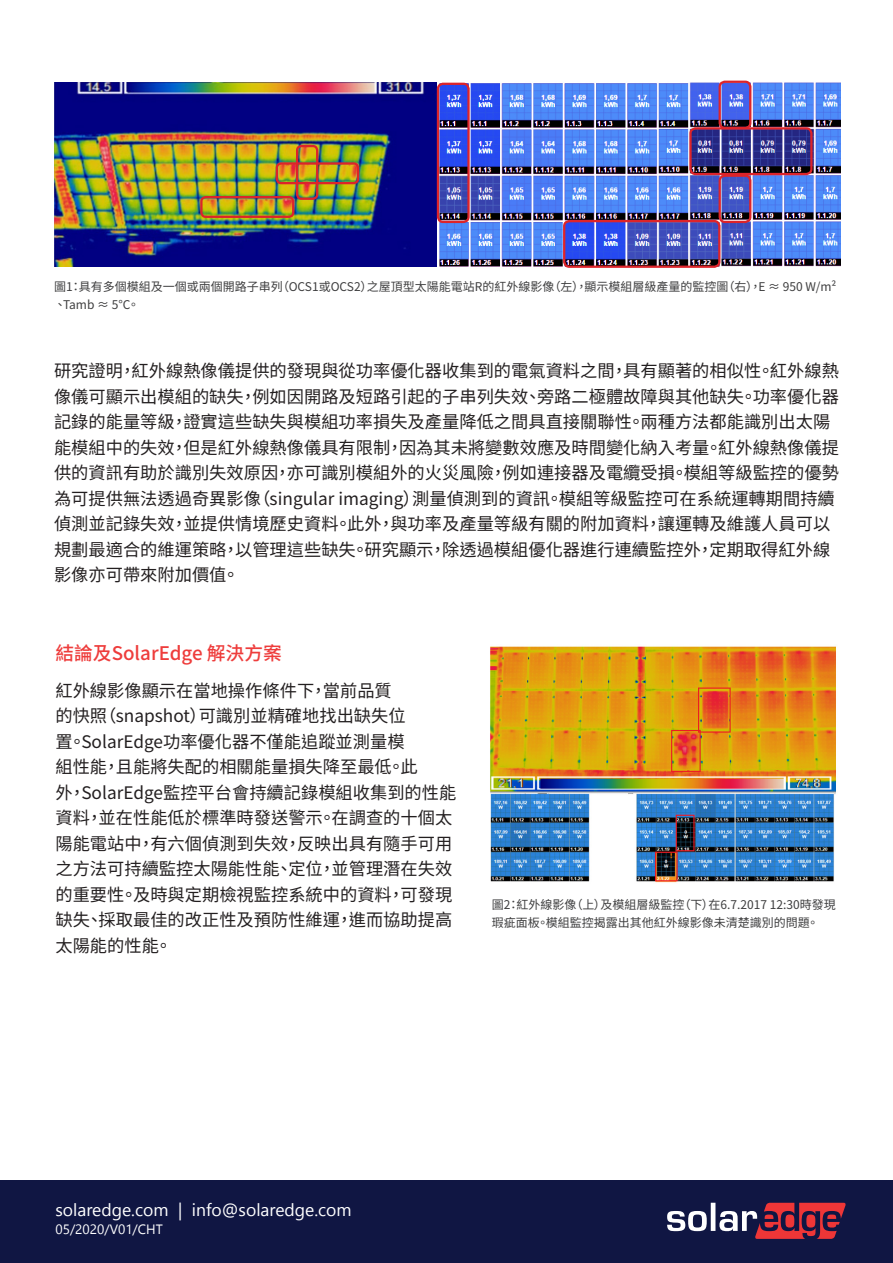
<style>
.page{position:relative;width:893px;height:1263px;background:#fff}
.page>*{position:absolute;margin:0;border:0;box-sizing:border-box;transform-origin:0 0}
._1_small_header{font:500 18.75px "Noto Sans TC";color:#ee3d3c}
.t1{font:17.55px "Segoe UI";color:#fff}
._1_Quote{font:17.25px/25.5px "Noto Sans TC";color:#231f20}
.t2{font:13.5px "Segoe UI";color:#fff}
._1_Quote-2{font:12px/18px "Noto Sans TC";color:#3e3e3f}
</style>
<div class="page">
<div style="left:0;top:1181px;width:893px;height:82px;background:#101643"></div>
<svg style="left:667px;top:1203px;width:179px;height:36px"></svg>
<img style="left:54px;top:83px;width:383px;height:183px">
<img style="left:439px;top:80px;width:402px;height:187px">
<div style="left:437px;top:83px;width:33px;height:140px;border:2px solid #dd242a;border-radius:5px"></div>
<div style="left:689px;top:127px;width:123px;height:48px;border:2px solid #dd242a;border-radius:5px"></div>
<div style="left:719px;top:175px;width:32px;height:48px;border:2px solid #dd242a;border-radius:5px"></div>
<div style="left:563px;top:220px;width:157px;height:48px;border:2px solid #dd242a;border-radius:5px"></div>
<div style="left:296px;top:145px;width:22px;height:55px;border:2px solid #dd242a;border-radius:4px"></div>
<div style="left:276px;top:162px;width:83px;height:22px;border:2px solid #dd242a;border-radius:4px"></div>
<div style="left:200px;top:196px;width:94px;height:22px;border:2px solid #dd242a;border-radius:4px"></div>
<div style="left:719px;top:81px;width:32px;height:48px;border:2px solid #dd242a;border-radius:5px"></div>
<img style="left:490px;top:646px;width:346px;height:237px">
<p class="_1_Quote-2" style="left:758px;top:277px;width:79px">E ≈ 950 W m/ ²</p>
<p class="_1_Quote-2" style="left:277px;top:277px;width:97px">（OCS1或OCS ）2</p>
<p class="_1_Quote-2" style="left:549px;top:277px;width:40px">（左，）</p>
<p class="_1_Quote-2" style="left:723px;top:277px;width:40px">（右，）</p>
<p class="_1_Quote-2" style="left:584px;top:277px;width:145px">顯示模組層級產量的監控圖</p>
<p class="_1_Quote-2" style="left:367px;top:277px;width:189px">之屋頂型太陽能電站R的紅外線影像</p>
<p class="_1_Quote-2" style="left:79px;top:277px;width:205px">具有多個模組及一個或兩個開路子串列</p>
<p class="_1_Quote-2" style="left:63px;top:277px;width:78px;text-indent:-9px">圖1：<br>Tamb ≈ 5° 。C</p>
<p class="_1_Quote-2" style="left:54px;top:295px;width:13px">、</p>
<p class="_1_Quote" style="left:54px;top:359px;width:70px">研究證明</p>
<p class="_1_Quote" style="left:132px;top:359px;width:484px">紅外線熱像儀提供的發現與從功率優化器收集到的電氣資料之間</p>
<p class="_1_Quote" style="left:623px;top:359px;width:139px">具有顯著的相似性</p>
<p class="_1_Quote" style="left:770px;top:359px;width:70px">紅外線熱</p>
<p class="_1_Quote" style="left:757px;top:359px;width:19px">。</p>
<p class="_1_Quote" style="left:119px;top:359px;width:19px">，</p>
<p class="_1_Quote" style="left:610px;top:359px;width:19px">，</p>
<p class="_1_Quote" style="left:537px;top:384px;width:208px">旁路二極體故障與其他缺失</p>
<p class="_1_Quote" style="left:753px;top:384px;width:88px">功率優化器</p>
<p class="_1_Quote" style="left:54px;top:384px;width:191px">像儀可顯示出模組的缺失</p>
<p class="_1_Quote" style="left:252px;top:384px;width:277px">例如因開路及短路引起的子串列失效</p>
<p class="_1_Quote" style="left:740px;top:384px;width:19px">。</p>
<p class="_1_Quote" style="left:239px;top:384px;width:19px">，</p>
<p class="_1_Quote" style="left:524px;top:384px;width:19px">、</p>
<p class="_1_Quote" style="left:183px;top:410px;width:450px">證實這些缺失與模組功率損失及產量降低之間具直接關聯性</p>
<p class="_1_Quote" style="left:54px;top:410px;width:122px">記錄的能量等級</p>
<p class="_1_Quote" style="left:640px;top:410px;width:191px">兩種方法都能識別出太陽</p>
<p class="_1_Quote" style="left:628px;top:410px;width:19px">。</p>
<p class="_1_Quote" style="left:170px;top:410px;width:19px">，</p>
<p class="_1_Quote" style="left:399px;top:435px;width:312px">因為其未將變數效應及時間變化納入考量</p>
<p class="_1_Quote" style="left:54px;top:435px;width:122px">能模組中的失效</p>
<p class="_1_Quote" style="left:183px;top:435px;width:208px">但是紅外線熱像儀具有限制</p>
<p class="_1_Quote" style="left:718px;top:435px;width:122px">紅外線熱像儀提</p>
<p class="_1_Quote" style="left:705px;top:435px;width:19px">。</p>
<p class="_1_Quote" style="left:170px;top:435px;width:19px">，</p>
<p class="_1_Quote" style="left:386px;top:435px;width:19px">，</p>
<p class="_1_Quote" style="left:287px;top:461px;width:208px">亦可識別模組外的火災風險</p>
<p class="_1_Quote" style="left:684px;top:461px;width:157px">模組等級監控的優勢</p>
<p class="_1_Quote" style="left:54px;top:461px;width:226px">供的資訊有助於識別失效原因</p>
<p class="_1_Quote" style="left:502px;top:461px;width:174px">例如連接器及電纜受損</p>
<p class="_1_Quote" style="left:671px;top:461px;width:19px">。</p>
<p class="_1_Quote" style="left:274px;top:461px;width:19px">，</p>
<p class="_1_Quote" style="left:490px;top:461px;width:19px">，</p>
<p class="_1_Quote" style="left:253px;top:486px;width:169px">（singular imaging）</p>
<p class="_1_Quote" style="left:54px;top:486px;width:208px">為可提供無法透過奇異影像</p>
<p class="_1_Quote" style="left:559px;top:486px;width:277px">模組等級監控可在系統運轉期間持續</p>
<p class="_1_Quote" style="left:412px;top:486px;width:139px">測量偵測到的資訊</p>
<p class="_1_Quote" style="left:546px;top:486px;width:19px">。</p>
<p class="_1_Quote" style="left:390px;top:512px;width:260px">與功率及產量等級有關的附加資料</p>
<p class="_1_Quote" style="left:658px;top:512px;width:174px">讓運轉及維護人員可以</p>
<p class="_1_Quote" style="left:54px;top:512px;width:122px">偵測並記錄失效</p>
<p class="_1_Quote" style="left:183px;top:512px;width:157px">並提供情境歷史資料</p>
<p class="_1_Quote" style="left:347px;top:512px;width:36px">此外</p>
<p class="_1_Quote" style="left:334px;top:512px;width:19px">。</p>
<p class="_1_Quote" style="left:170px;top:512px;width:19px">，</p>
<p class="_1_Quote" style="left:377px;top:512px;width:19px">，</p>
<p class="_1_Quote" style="left:645px;top:512px;width:19px">，</p>
<p class="_1_Quote" style="left:235px;top:537px;width:122px">以管理這些缺失</p>
<p class="_1_Quote" style="left:222px;top:537px;width:19px;text-indent:-168px">規劃最適合的維運策略。</p>
<p class="_1_Quote" style="left:442px;top:537px;width:260px">除透過模組優化器進行連續監控外</p>
<p class="_1_Quote" style="left:710px;top:537px;width:122px">定期取得紅外線</p>
<p class="_1_Quote" style="left:364px;top:537px;width:70px">研究顯示</p>
<p class="_1_Quote" style="left:352px;top:537px;width:19px">。</p>
<p class="_1_Quote" style="left:222px;top:537px;width:19px">，</p>
<p class="_1_Quote" style="left:429px;top:537px;width:19px">，</p>
<p class="_1_Quote" style="left:697px;top:537px;width:19px">，</p>
<p class="_1_Quote" style="left:54px;top:563px;width:174px">影像亦可帶來附加價值</p>
<p class="_1_small_header" style="left:55px;top:642px;width:228px">結論及SolarEdge 解決方案</p>
<p class="_1_Quote" style="left:323px;top:678px;width:70px">當前品質</p>
<p class="_1_Quote" style="left:199px;top:678px;width:208px;text-indent:-143px">紅外線影像顯示在當地操作條件下<br>可識別並精確地找出缺失位</p>
<p class="_1_Quote" style="left:310px;top:678px;width:19px">，</p>
<p class="_1_Quote" style="left:99px;top:703px;width:109px">（snapshot）</p>
<p class="_1_Quote" style="left:81px;top:703px;width:325px;text-indent:-26px">的快照<br>SolarEdge功率優化器不僅能追蹤並測量模</p>
<p class="_1_Quote" style="left:55px;top:729px;width:19px">置</p>
<p class="_1_Quote" style="left:68px;top:729px;width:19px">。</p>
<p class="_1_Quote" style="left:116px;top:754px;width:277px">且能將失配的相關能量損失降至最低</p>
<p class="_1_Quote" style="left:81px;top:754px;width:376px;text-indent:-26px">組性能<br>SolarEdge監控平台會持續記錄模組收集到的性能</p>
<p class="_1_Quote" style="left:400px;top:754px;width:19px">此</p>
<p class="_1_Quote" style="left:388px;top:754px;width:19px">。</p>
<p class="_1_Quote" style="left:103px;top:754px;width:19px">，</p>
<p class="_1_Quote" style="left:55px;top:780px;width:19px">外</p>
<p class="_1_Quote" style="left:68px;top:780px;width:19px">，</p>
<p class="_1_Quote" style="left:99px;top:805px;width:226px">並在性能低於標準時發送警示</p>
<p class="_1_Quote" style="left:331px;top:805px;width:122px">在調查的十個太</p>
<p class="_1_Quote" style="left:55px;top:805px;width:36px">資料</p>
<p class="_1_Quote" style="left:319px;top:805px;width:19px">。</p>
<p class="_1_Quote" style="left:86px;top:805px;width:19px">，</p>
<p class="_1_Quote" style="left:150px;top:831px;width:139px">有六個偵測到失效</p>
<p class="_1_Quote" style="left:297px;top:831px;width:157px">反映出具有隨手可用</p>
<p class="_1_Quote" style="left:55px;top:831px;width:88px">陽能電站中</p>
<p class="_1_Quote" style="left:137px;top:831px;width:19px">，</p>
<p class="_1_Quote" style="left:284px;top:831px;width:19px">，</p>
<p class="_1_Quote" style="left:288px;top:856px;width:36px">定位</p>
<p class="_1_Quote" style="left:331px;top:856px;width:122px">並管理潛在失效</p>
<p class="_1_Quote" style="left:55px;top:856px;width:226px">之方法可持續監控太陽能性能</p>
<p class="_1_Quote" style="left:319px;top:856px;width:19px">，</p>
<p class="_1_Quote" style="left:275px;top:856px;width:19px">、</p>
<p class="_1_Quote" style="left:133px;top:882px;width:260px">及時與定期檢視監控系統中的資料</p>
<p class="_1_Quote" style="left:55px;top:882px;width:71px">的重要性</p>
<p class="_1_Quote" style="left:400px;top:882px;width:53px">可發現</p>
<p class="_1_Quote" style="left:120px;top:882px;width:19px">。</p>
<p class="_1_Quote" style="left:388px;top:882px;width:19px">，</p>
<p class="_1_Quote" style="left:99px;top:907px;width:243px">採取最佳的改正性及預防性維運</p>
<p class="_1_Quote" style="left:349px;top:907px;width:105px">進而協助提高</p>
<p class="_1_Quote" style="left:55px;top:907px;width:36px">缺失</p>
<p class="_1_Quote" style="left:336px;top:907px;width:19px">，</p>
<p class="_1_Quote" style="left:86px;top:907px;width:19px">、</p>
<p class="_1_Quote" style="left:55px;top:933px;width:105px">太陽能的性能</p>
<p class="_1_Quote" style="left:155px;top:933px;width:19px">。</p>
<p class="_1_Quote-2" style="left:571px;top:896px;width:37px">（上）</p>
<p class="_1_Quote-2" style="left:679px;top:896px;width:158px">（下在） 6.7.2017 12:30時發現</p>
<p class="_1_Quote-2" style="left:600px;top:896px;width:85px">及模組層級監控</p>
<p class="_1_Quote-2" style="left:516px;top:896px;width:61px">紅外線影像</p>
<p class="_1_Quote-2" style="left:492px;top:896px;width:29px">圖2：</p>
<p class="_1_Quote-2" style="left:492px;top:914px;width:49px">瑕疵面板</p>
<p class="_1_Quote-2" style="left:546px;top:914px;width:265px">模組監控揭露出其他紅外線影像未清楚識別的問題</p>
<p class="_1_Quote-2" style="left:537px;top:914px;width:13px">。</p>
<p class="_1_Quote-2" style="left:807px;top:914px;width:13px">。</p>
<p class="t1" style="left:55px;top:1195px;width:115px">solaredge.com</p>
<p class="t2" style="left:55px;top:1218px;width:109px">05/2020/V01/CHT</p>
<p class="t1" style="left:178px;top:1195px;width:6px">|</p>
<p class="t1" style="left:192px;top:1195px;width:161px">info@solaredge.com</p>
</div>
